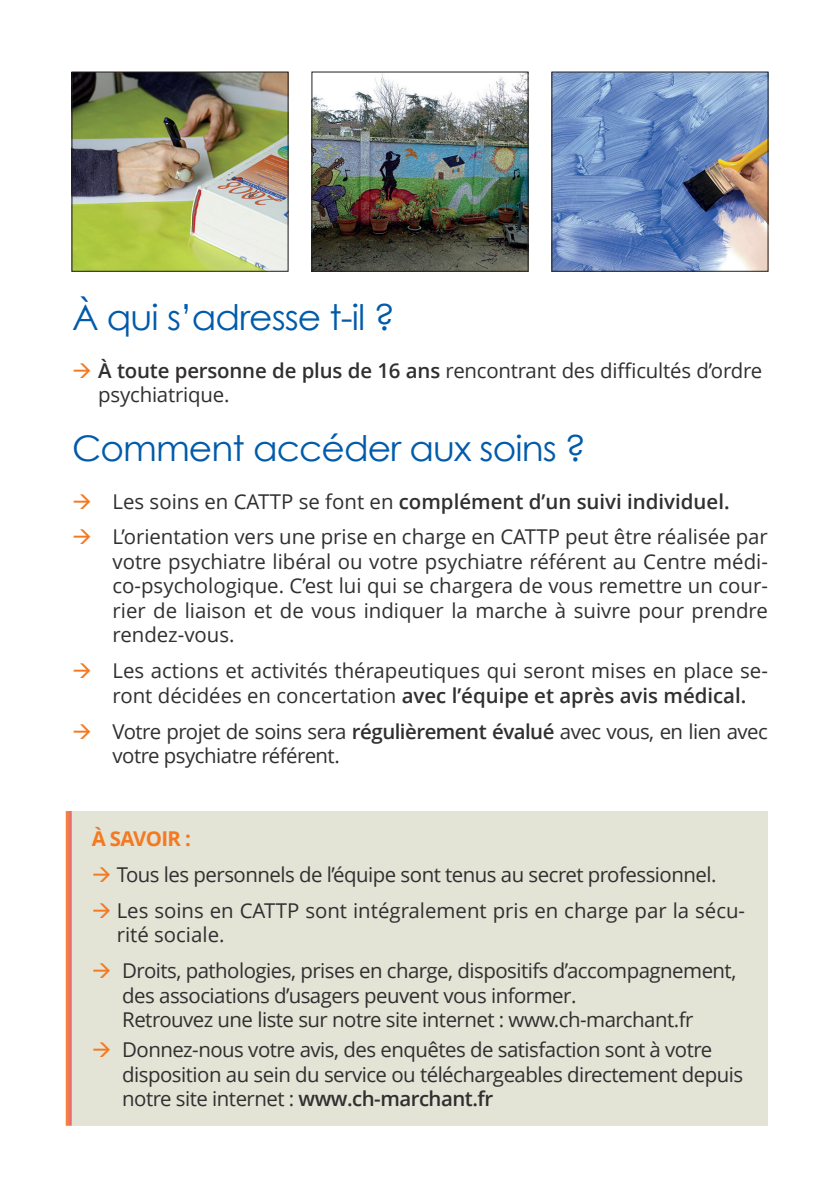
<style>
.page{position:relative;width:840px;height:1191px;background:#fff}
.page>*{position:absolute;margin:0;border:0;box-sizing:border-box;transform-origin:0 0}
.t1{font:35.2px "Century Gothic";letter-spacing:-.025em;color:#015aaa}
.t2{font:20.4px/24.4px "Open Sans";letter-spacing:-.025em;color:#312f30}
.t3{font:20.4px/24.4px "Open Sans";color:#312f30}
.t4{font:600 20.4px "Open Sans";color:#312f30}
.t5{font:700 20.4px "Open Sans";letter-spacing:-.03em;color:#f47921}
.s1{color:#f47921}
.s2{font-weight:600}
.s3{font-weight:400}
</style>
<div class="page">
<div style="left:72px;top:811px;width:695px;height:314px;background:#e3e3d6"></div>
<svg style="left:66px;top:811px;width:6px;height:314px;background:#ed7b60"></svg>
<img style="left:73px;top:74px;width:213px;height:196px">
<div style="left:71px;top:72px;width:217px;height:200px;border:1px solid #231f20"></div>
<img style="left:313px;top:74px;width:213px;height:196px">
<div style="left:311px;top:72px;width:217px;height:200px;border:1px solid #231f20"></div>
<img style="left:553px;top:74px;width:213px;height:196px">
<h1 class="t1" style="left:72px;top:293px;width:324px">À qui s’adresse t-il ?</h1>
<p class="t2" style="left:98px;top:357px;width:665px;text-indent:-26px"><span class="s1">→</span> <span class="s2">À toute personne de plus de 16 ans</span> rencontrant des difficultés d’ordre psychiatrique.</p>
<h1 class="t1" style="left:72px;top:424px;width:515px">Comment accéder aux soins ?</h1>
<p class="t4" style="left:72px;top:487px;width:658px"><span class="s1">→</span> <span class="s3">Les soins en CATTP se font en</span> complément d’un suivi individuel.</p>
<p class="t2" style="left:112px;top:524px;width:656px;text-align:justify;text-indent:-40px"><span class="s1">→</span> L’orientation vers une prise en charge en CATTP peut être réalisée par votre psychiatre libéral ou votre psychiatre référent au Centre médi&shy;co-psychologique. C’est lui qui se chargera de vous remettre un cour&shy;rier de liaison et de vous indiquer la marche à suivre pour prendre rendez-vous.</p>
<p class="t3" style="left:112px;top:658px;width:656px;text-indent:-40px"><span class="s1">→</span> Les actions et activités thérapeutiques qui seront mises en place se&shy;ront décidées en concertation <span class="s2">avec l’équipe et après avis médical.</span></p>
<p class="t2" style="left:112px;top:718px;width:656px;text-indent:-40px"><span class="s1">→</span> Votre projet de soins sera <span class="s2">régulièrement évalué</span> avec vous, en lien avec votre psychiatre référent.</p>
<p class="t5" style="left:92px;top:824px;width:101px">À SAVOIR :</p>
<p class="t2" style="left:92px;top:861px;width:626px"><span class="s1">→</span> Tous les personnels de l’équipe sont tenus au secret professionnel.</p>
<p class="t3" style="left:117px;top:897px;width:629px;text-indent:-25px"><span class="s1">→</span> Les soins en CATTP sont intégralement pris en charge par la sécu&shy;rité sociale.</p>
<p class="t2" style="left:122px;top:958px;width:615px;text-indent:-30px"><span class="s1">→</span> Droits, pathologies, prises en charge, dispositifs d’accompagnement, des associations d’usagers peuvent vous informer.<br>Retrouvez une liste sur notre site internet : www.ch-marchant.fr</p>
<p class="t2" style="left:122px;top:1037px;width:622px;text-indent:-30px"><span class="s1">→</span> Donnez-nous votre avis, des enquêtes de satisfaction sont à votre disposition au sein du service ou téléchargeables directement depuis notre site internet : <span class="s2">www.ch-marchant.fr</span></p>
</div>
